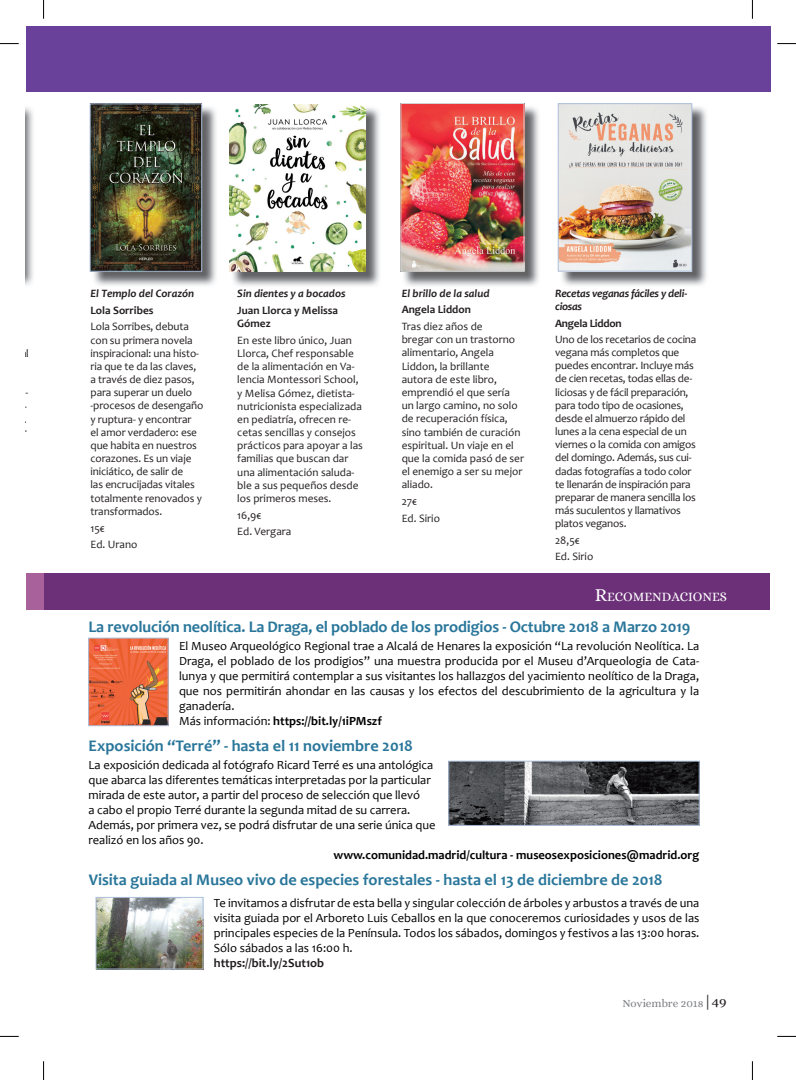
<style>
.page{position:relative;width:796px;height:1080px;background:#fff}
.page>*{position:absolute;margin:0;border:0;box-sizing:border-box;transform-origin:0 0}
.t1{font:700 16.25px "Candara";color:#29769a}
.t2{font:13.12px "Alice";letter-spacing:-.005em;color:#fff}
.t3{font:12.5px/15px "Candara";color:#000}
.t4{font:700 12.5px "Candara";color:#000}
.t5{font:700 12.5px "Candara";color:#231f20}
.t6{font:11.25px/13.1px "Candara";letter-spacing:-.01em;color:#231f20}
.t7{font:italic 700 11.25px "Candara";color:#231f20}
.t8{font:700 11.25px/13.1px "Candara";color:#231f20}
.t9{font:italic 700 11.25px/13.1px "Candara";letter-spacing:-.02em;color:#231f20}
.t10{font:11.25px "Alice";color:#7c7d83}
.t11{font:700 11.25px "Candara";letter-spacing:-.02em;color:#231f20}
.s1{font-size:18.75px}
.s2{font-weight:700}
.s3{font-family:"Voga";font-weight:500;font-size:17.5px;color:#231f20}
.s4{font-size:15px;color:#231f20}
</style>
<div class="page">
<div style="left:26px;top:26px;width:744px;height:65px;background:#69419a"></div>
<img style="left:402px;top:105px;width:137px;height:181px">
<img style="left:403px;top:105px;width:119px;height:164px">
<div style="left:401px;top:103px;width:123px;height:168px;border:1px solid #d1d2d4"></div>
<div style="left:44px;top:573px;width:726px;height:36px;background:#6b3077"></div>
<img style="left:90px;top:639px;width:76px;height:84px">
<div style="left:88px;top:637px;width:80px;height:88px;border:1px solid #acbfda"></div>
<img style="left:91px;top:105px;width:125px;height:181px">
<img style="left:92px;top:106px;width:108px;height:163px">
<div style="left:90px;top:104px;width:112px;height:167px;border:1px solid #acbfda"></div>
<img style="left:26px;top:107px;width:7px;height:178px">
<img style="left:231px;top:108px;width:149px;height:178px">
<img style="left:230px;top:104px;width:135px;height:167px">
<img style="left:450px;top:762px;width:247px;height:61px">
<div style="left:448px;top:760px;width:251px;height:65px;border:1px solid #acbfda"></div>
<img style="left:98px;top:899px;width:103px;height:68px">
<div style="left:96px;top:897px;width:107px;height:72px;border:1px solid #acbfda"></div>
<img style="left:559px;top:105px;width:148px;height:181px">
<img style="left:560px;top:105px;width:130px;height:164px">
<div style="left:558px;top:103px;width:134px;height:168px;border:1px solid #acbfda"></div>
<div style="left:26px;top:573px;width:18px;height:36px;background:#a9619b"></div>
<svg style="left:0;top:43px;width:19px;height:1px"></svg>
<svg style="left:777px;top:43px;width:19px;height:1px"></svg>
<svg style="left:0;top:1035px;width:19px;height:1px"></svg>
<svg style="left:777px;top:1035px;width:19px;height:1px"></svg>
<svg style="left:43px;top:0;width:1px;height:19px"></svg>
<svg style="left:43px;top:1061px;width:1px;height:18px"></svg>
<svg style="left:751px;top:0;width:2px;height:19px"></svg>
<svg style="left:751px;top:1061px;width:2px;height:18px"></svg>
<p class="t7" style="left:91px;top:286px;width:105px">El Templo del Corazón</p>
<p class="t8" style="left:91px;top:303px;width:64px">Lola Sorribes</p>
<p class="t6" style="left:91px;top:320px;width:114px">Lola Sorribes, debuta con su primera novela inspiracional: una histo&shy;ria que te da las claves, a través de diez pasos, para superar un duelo -procesos de desengaño y ruptura- y encontrar<br>el amor verdadero: ese que habita en nuestros corazones. Es un viaje iniciático, de salir de<br>las encrucijadas vitales totalmente renovados y transformados.</p>
<p class="t6" style="left:91px;top:519px;width:48px;line-height:16.8px">15€<br>Ed. Urano</p>
<p class="t7" style="left:237px;top:286px;width:110px">Sin dientes y a bocados</p>
<p class="t8" style="left:237px;top:303px;width:102px">Juan Llorca y Melissa<br>Gómez</p>
<p class="t6" style="left:237px;top:333px;width:127px">En este libro único, Juan<br>Llorca, Chef responsable de la alimentación en Va&shy;lencia Montessori School, y Melisa Gómez, dietista&shy;nutricionista especializada en pediatría, ofrecen re&shy;cetas sencillas y consejos prácticos para apoyar a las familias que buscan dar una alimentación saluda&shy;ble a sus pequeños desde los primeros meses.</p>
<p class="t6" style="left:237px;top:506px;width:56px;line-height:16.8px">16,9€<br>Ed. Vergara</p>
<p class="t7" style="left:402px;top:286px;width:89px">El brillo de la salud</p>
<p class="t8" style="left:402px;top:303px;width:71px">Angela Liddon</p>
<p class="t6" style="left:402px;top:320px;width:124px">Tras diez años de<br>bregar con un trastorno alimentario, Angela<br>Liddon, la brillante<br>autora de este libro, emprendió el que sería un largo camino, no solo de recuperación física, sino también de curación espiritual. Un viaje en el que la comida pasó de ser el enemigo a ser su mejor aliado.</p>
<p class="t6" style="left:402px;top:492px;width:40px;line-height:16.8px">27€<br>Ed. Sirio</p>
<p class="t9" style="left:555px;top:287px;width:134px">Recetas veganas fáciles y deli&shy;ciosas</p>
<p class="t11" style="left:555px;top:316px;width:68px">Angela Liddon</p>
<p class="t6" style="left:555px;top:332px;width:143px">Uno de los recetarios de cocina vegana más completos que puedes encontrar. Incluye más de cien recetas, todas ellas de&shy;liciosas y de fácil preparación, para todo tipo de ocasiones, desde el almuerzo rápido del lunes a la cena especial de un viernes o la comida con amigos del domingo. Además, sus cui&shy;dadas fotografías a todo color te llenarán de inspiración para preparar de manera sencilla los más suculentos y llamativos platos veganos.</p>
<p class="t6" style="left:555px;top:531px;width:40px;line-height:16.2px">28,5€<br>Ed. Sirio</p>
<p class="t2" style="left:595px;top:589px;width:133px"><span class="s1">R</span>ECOMENDACIONES</p>
<h1 class="t1" style="left:89px;top:616px;width:603px">La revolución neolítica. La Draga, el poblado de los prodigios - Octubre 2018 a Marzo 2019</h1>
<p class="t3" style="left:179px;top:638px;width:522px">El Museo Arqueológico Regional trae a Alcalá de Henares la exposición “La revolución Neolítica. La Draga, el poblado de los prodigios” una muestra producida por el Museu d’Arqueologia de Cata&shy;lunya y que permitirá contemplar a sus visitantes los hallazgos del yacimiento neolítico de la Draga, que nos permitirán ahondar en las causas y los efectos del descubrimiento de la agricultura y la ganadería.<br>Más información: <span class="s2">https://bit.ly/1iPMszf</span></p>
<h1 class="t1" style="left:89px;top:735px;width:326px">Exposición “Terré” - hasta el 11 noviembre 2018</h1>
<p class="t3" style="left:89px;top:757px;width:348px">La exposición dedicada al fotógrafo Ricard Terré es una antológica que abarca las diferentes temáticas interpretadas por la particular mirada de este autor, a partir del proceso de selección que llevó<br>a cabo el propio Terré durante la segunda mitad de su carrera.<br>Además, por primera vez, se podrá disfrutar de una serie única que realizó en los años 90.</p>
<p class="t4" style="left:333px;top:846px;width:367px">www.comunidad.madrid/cultura - museosexposiciones@madrid.org</p>
<h1 class="t1" style="left:89px;top:869px;width:575px">Visita guiada al Museo vivo de especies forestales - hasta el 13 de diciembre de 2018</h1>
<p class="t3" style="left:214px;top:895px;width:487px;text-align:justify">Te invitamos a disfrutar de esta bella y singular colección de árboles y arbustos a través de una visita guiada por el Arboreto Luis Ceballos en la que conoceremos curiosidades y usos de las principales especies de la Península. Todos los sábados, domingos y festivos a las 13:00 horas.<br>Sólo sábados a las 16:00 h.</p>
<p class="t5" style="left:214px;top:955px;width:112px">https://bit.ly/2Sut1ob</p>
<p class="t10" style="left:622px;top:997px;width:106px">Noviembre 2018 <span class="s3">|</span> <span class="s4">49</span></p>
</div>
